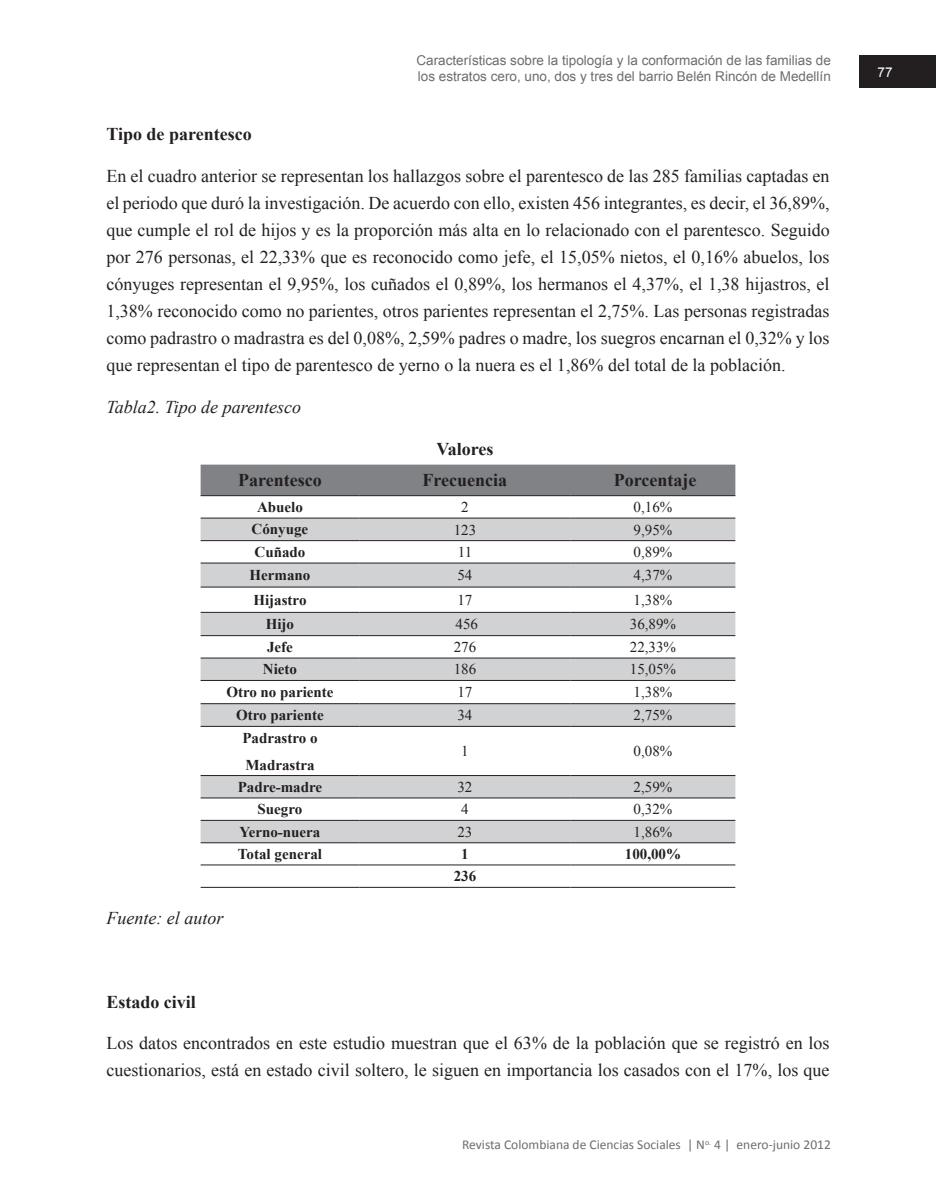
<style>
.page{position:relative;width:936px;height:1191px;background:#fff}
.page>*{position:absolute;margin:0;border:0;box-sizing:border-box;transform-origin:0 0}
.t1{font:18px/27px "Times New Roman";color:#231f20;text-align:justify}
.t2{font:700 18px "Times New Roman";color:#231f20}
.t3{font:italic 18px "Times New Roman";color:#231f20}
.t4{font:700 15px/27px "Times New Roman";color:#231f20}
.t5{font:15px "Times New Roman";color:#231f20}
.t6{font:13.5px/15.5px "Arial";color:#6c6d70}
.t7{font:13.5px "Calibri";color:#6c6d70}
.t8{font:13.5px "Arial";color:#fff}
</style>
<div class="page">
<div style="left:859px;top:55px;width:76px;height:33px;background:#231f20"></div>
<div style="left:201px;top:464px;width:534px;height:31px;background:#808285"></div>
<div style="left:201px;top:519px;width:534px;height:21px;background:#d1d2d4"></div>
<div style="left:201px;top:563px;width:534px;height:23px;background:#d1d2d4"></div>
<div style="left:201px;top:613px;width:534px;height:22px;background:#d1d2d4"></div>
<svg style="left:201px;top:658px;width:534px;height:22px;background:#cccdcf"></svg>
<svg style="left:201px;top:704px;width:534px;height:22px;background:#cecfd1"></svg>
<div style="left:201px;top:776px;width:534px;height:21px;background:#d1d2d4"></div>
<div style="left:201px;top:821px;width:534px;height:21px;background:#d1d2d4"></div>
<hr style="left:201px;top:518px;width:158px;height:1px;background:#231f20">
<hr style="left:359px;top:518px;width:211px;height:1px;background:#231f20">
<hr style="left:570px;top:518px;width:165px;height:1px;background:#231f20">
<hr style="left:201px;top:540px;width:158px;height:1px;background:#231f20">
<hr style="left:359px;top:540px;width:211px;height:1px;background:#231f20">
<hr style="left:570px;top:540px;width:165px;height:1px;background:#231f20">
<hr style="left:201px;top:562px;width:158px;height:1px;background:#231f20">
<hr style="left:359px;top:562px;width:211px;height:1px;background:#231f20">
<hr style="left:570px;top:562px;width:165px;height:1px;background:#231f20">
<hr style="left:201px;top:586px;width:158px;height:1px;background:#231f20">
<hr style="left:359px;top:586px;width:211px;height:1px;background:#231f20">
<hr style="left:570px;top:586px;width:165px;height:1px;background:#231f20">
<hr style="left:201px;top:612px;width:158px;height:1px;background:#231f20">
<hr style="left:359px;top:612px;width:211px;height:1px;background:#231f20">
<hr style="left:570px;top:612px;width:165px;height:1px;background:#231f20">
<hr style="left:201px;top:635px;width:158px;height:1px;background:#231f20">
<hr style="left:359px;top:635px;width:211px;height:1px;background:#231f20">
<hr style="left:570px;top:635px;width:165px;height:1px;background:#231f20">
<hr style="left:201px;top:657px;width:158px;height:1px;background:#231f20">
<hr style="left:359px;top:657px;width:211px;height:1px;background:#231f20">
<hr style="left:570px;top:657px;width:165px;height:1px;background:#231f20">
<hr style="left:201px;top:680px;width:158px;height:1px;background:#231f20">
<hr style="left:359px;top:680px;width:211px;height:1px;background:#231f20">
<hr style="left:570px;top:680px;width:165px;height:1px;background:#231f20">
<hr style="left:201px;top:703px;width:158px;height:1px;background:#231f20">
<hr style="left:359px;top:703px;width:211px;height:1px;background:#231f20">
<hr style="left:570px;top:703px;width:165px;height:1px;background:#231f20">
<hr style="left:201px;top:726px;width:158px;height:1px;background:#231f20">
<hr style="left:359px;top:726px;width:211px;height:1px;background:#231f20">
<hr style="left:570px;top:726px;width:165px;height:1px;background:#231f20">
<hr style="left:201px;top:775px;width:158px;height:1px;background:#231f20">
<hr style="left:359px;top:775px;width:211px;height:1px;background:#231f20">
<hr style="left:570px;top:775px;width:165px;height:1px;background:#231f20">
<hr style="left:201px;top:797px;width:158px;height:1px;background:#231f20">
<hr style="left:359px;top:797px;width:211px;height:1px;background:#231f20">
<hr style="left:570px;top:797px;width:165px;height:1px;background:#231f20">
<hr style="left:201px;top:820px;width:158px;height:1px;background:#231f20">
<hr style="left:359px;top:820px;width:211px;height:1px;background:#231f20">
<hr style="left:570px;top:820px;width:165px;height:1px;background:#231f20">
<hr style="left:201px;top:495px;width:158px;height:1px;background:#231f20">
<hr style="left:359px;top:495px;width:211px;height:1px;background:#231f20">
<hr style="left:570px;top:495px;width:165px;height:1px;background:#231f20">
<hr style="left:201px;top:842px;width:158px;height:1px;background:#231f20">
<hr style="left:359px;top:842px;width:211px;height:1px;background:#231f20">
<hr style="left:570px;top:842px;width:165px;height:1px;background:#231f20">
<hr style="left:201px;top:864px;width:158px;height:1px;background:#231f20">
<hr style="left:359px;top:864px;width:211px;height:1px;background:#231f20">
<hr style="left:570px;top:864px;width:165px;height:1px;background:#231f20">
<hr style="left:201px;top:887px;width:158px;height:1px;background:#231f20">
<hr style="left:359px;top:887px;width:211px;height:1px;background:#231f20">
<hr style="left:570px;top:887px;width:165px;height:1px;background:#231f20">
<p class="t6" style="left:416px;top:53px;width:416px">Características sobre la tipología y la conformación de las familias de los estratos cero, uno, dos y tres del barrio Belén Rincón de Medellín</p>
<p class="t8" style="left:877px;top:63px;width:17px">77</p>
<p class="t2" style="left:106px;top:121px;width:147px">Tipo de parentesco</p>
<p class="t1" style="left:106px;top:162px;width:724px">En el cuadro anterior se representan los hallazgos sobre el parentesco de las 285 familias captadas en el periodo que duró la investigación. De acuerdo con ello, existen 456 integrantes, es decir, el 36,89%, que cumple el rol de hijos y es la proporción más alta en lo relacionado con el parentesco. Seguido por 276 personas, el 22,33% que es reconocido como jefe, el 15,05% nietos, el 0,16% abuelos, los cónyuges representan el 9,95%, los cuñados el 0,89%, los hermanos el 4,37%, el 1,38 hijastros, el 1,38% reconocido como no parientes, otros parientes representan el 2,75%. Las personas registradas como padrastro o madrastra es del 0,08%, 2,59% padres o madre, los suegros encarnan el 0,32% y los que representan el tipo de parentesco de yerno o la nuera es el 1,86% del total de la población.</p>
<p class="t3" style="left:106px;top:394px;width:196px">Tabla2. Tipo de parentesco</p>
<p class="t2" style="left:436px;top:437px;width:59px">Valores</p>
<p class="t2" style="left:238px;top:468px;width:85px">Parentesco</p>
<p class="t2" style="left:422px;top:468px;width:86px">Frecuencia</p>
<p class="t2" style="left:614px;top:468px;width:84px">Porcentaje</p>
<p class="t4" style="left:257px;top:493px;width:47px">Abuelo</p>
<p class="t5" style="left:461px;top:497px;width:9px">2</p>
<p class="t5" style="left:633px;top:497px;width:40px">0,16%</p>
<p class="t4" style="left:251px;top:515px;width:58px">Cónyuge</p>
<p class="t5" style="left:453px;top:519px;width:24px">123</p>
<p class="t5" style="left:633px;top:519px;width:40px">9,95%</p>
<p class="t4" style="left:254px;top:538px;width:52px">Cuñado</p>
<p class="t5" style="left:457px;top:542px;width:16px">11</p>
<p class="t5" style="left:633px;top:542px;width:40px">0,89%</p>
<p class="t4" style="left:249px;top:561px;width:62px">Hermano</p>
<p class="t5" style="left:457px;top:565px;width:16px">54</p>
<p class="t5" style="left:633px;top:565px;width:40px">4,37%</p>
<p class="t4" style="left:253px;top:586px;width:55px">Hijastro</p>
<p class="t5" style="left:457px;top:590px;width:16px">17</p>
<p class="t5" style="left:633px;top:590px;width:40px">1,38%</p>
<p class="t4" style="left:266px;top:610px;width:30px">Hijo</p>
<p class="t5" style="left:455px;top:614px;width:24px">456</p>
<p class="t5" style="left:629px;top:614px;width:48px">36,89%</p>
<p class="t4" style="left:267px;top:633px;width:27px">Jefe</p>
<p class="t5" style="left:453px;top:637px;width:24px">276</p>
<p class="t5" style="left:629px;top:637px;width:48px">22,33%</p>
<p class="t4" style="left:263px;top:655px;width:36px">Nieto</p>
<p class="t5" style="left:453px;top:659px;width:24px">186</p>
<p class="t5" style="left:629px;top:659px;width:48px">15,05%</p>
<p class="t4" style="left:226px;top:678px;width:109px">Otro no pariente</p>
<p class="t5" style="left:457px;top:682px;width:16px">17</p>
<p class="t5" style="left:633px;top:682px;width:40px">1,38%</p>
<p class="t4" style="left:236px;top:701px;width:89px">Otro pariente</p>
<p class="t5" style="left:457px;top:705px;width:16px">34</p>
<p class="t5" style="left:633px;top:705px;width:40px">2,75%</p>
<p class="t4" style="left:242px;top:723px;width:77px">Padrastro o<br>Madrastra</p>
<p class="t5" style="left:461px;top:741px;width:9px">1</p>
<p class="t5" style="left:633px;top:741px;width:40px">0,08%</p>
<p class="t3" style="left:106px;top:905px;width:118px">Fuente: el autor</p>
<p class="t4" style="left:238px;top:773px;width:86px">Padre-madre</p>
<p class="t5" style="left:457px;top:777px;width:16px">32</p>
<p class="t5" style="left:633px;top:777px;width:40px">2,59%</p>
<p class="t4" style="left:257px;top:795px;width:46px">Suegro</p>
<p class="t5" style="left:461px;top:799px;width:9px">4</p>
<p class="t5" style="left:633px;top:799px;width:40px">0,32%</p>
<p class="t4" style="left:239px;top:817px;width:82px">Yerno-nuera</p>
<p class="t5" style="left:457px;top:821px;width:16px">23</p>
<p class="t5" style="left:633px;top:821px;width:40px">1,86%</p>
<p class="t4" style="left:238px;top:840px;width:86px">Total general</p>
<p class="t4" style="left:461px;top:840px;width:9px">1</p>
<p class="t4" style="left:625px;top:840px;width:58px">100,00%</p>
<p class="t4" style="left:453px;top:862px;width:24px">236</p>
<p class="t2" style="left:106px;top:989px;width:91px">Estado civil</p>
<p class="t1" style="left:106px;top:1029px;width:724px">Los datos encontrados en este estudio muestran que el 63% de la población que se registró en los cuestionarios, está en estado civil soltero, le siguen en importancia los casados con el 17%, los que</p>
<p class="t7" style="left:462px;top:1136px;width:370px">Revista Colombiana de Ciencias Sociales | N<sup>o.</sup> 4 | enero-junio 2012</p>
</div>
